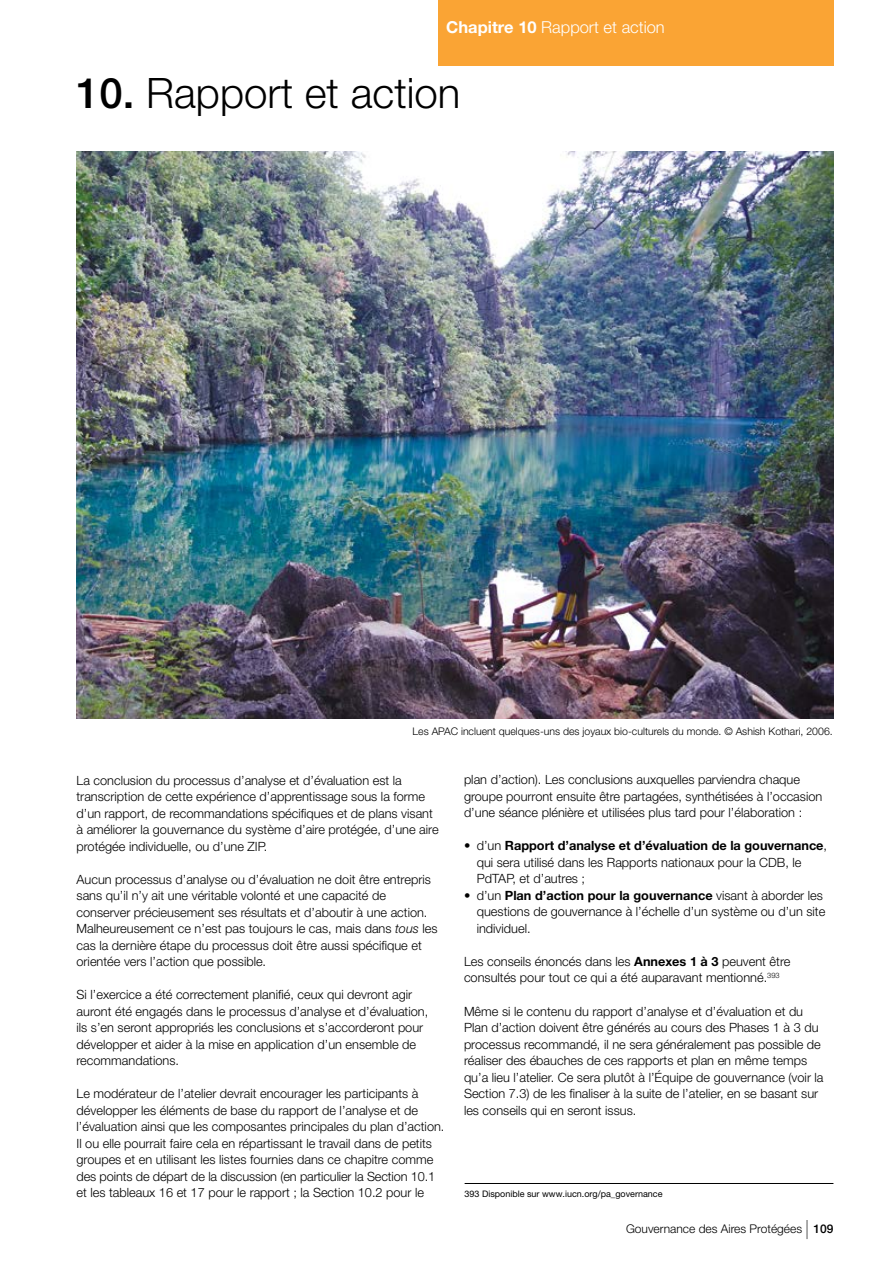
<style>
.page{position:relative;width:893px;height:1263px;background:#fff}
.page>*{position:absolute;margin:0;border:0;box-sizing:border-box;transform-origin:0 0}
.t1{font:300 42px "Helvetica Neue LT Pro";color:#000}
.t2{font:300 16.5px "Helvetica Neue LT Pro";color:#fff}
.t3{font:300 12.75px/16.5px "Helvetica Neue LT Pro";color:#000}
.t4{font:300 12px "Helvetica Neue LT Pro";color:#000}
.t5{font:300 10.5px "Helvetica Neue LT Pro";color:#000}
.t6{font:9px "Helvetica Neue LT Pro";color:#000}
.s1{font-weight:700}
.s2{font-weight:500}
.s3{font-style:italic}
.s4{font-weight:100;font-size:19.05px}
</style>
<div class="page">
<div style="left:438px;top:0;width:395px;height:66px;background:#faa434"></div>
<img style="left:76px;top:151px;width:757px;height:567px">
<hr style="left:465px;top:1183px;width:368px;height:1px;background:#000">
<p class="t2" style="left:446px;top:17px;width:220px"><span class="s1">Chapitre 10</span> Rapport et action</p>
<h1 class="t1" style="left:76px;top:67px;width:386px"><span class="s2">10.</span> Rapport et action</h1>
<p class="t5" style="left:413px;top:725px;width:422px">Les APAC incluent quelques-uns des joyaux bio-culturels du monde. © Ashish Kothari, 2006.</p>
<p class="t3" style="left:77px;top:771px;width:364px">La conclusion du processus d’analyse et d’évaluation est la transcription de cette expérience d’apprentissage sous la forme d’un rapport, de recommandations spécifiques et de plans visant à améliorer la gouvernance du système d’aire protégée, d’une aire protégée individuelle, ou d’une ZIP.</p>
<p class="t3" style="left:77px;top:870px;width:363px">Aucun processus d’analyse ou d’évaluation ne doit être entrepris sans qu’il n’y ait une véritable volonté et une capacité de conserver précieusement ses résultats et d’aboutir à une action.<br>Malheureusement ce n’est pas toujours le cas, mais dans <span class="s3">tous</span> les cas la dernière étape du processus doit être aussi spécifique et orientée vers l’action que possible.</p>
<p class="t3" style="left:77px;top:986px;width:353px">Si l’exercice a été correctement planifié, ceux qui devront agir auront été engagés dans le processus d’analyse et d’évaluation, ils s’en seront appropriés les conclusions et s’accorderont pour développer et aider à la mise en application d’un ensemble de recommandations.</p>
<p class="t3" style="left:77px;top:1085px;width:369px">Le modérateur de l’atelier devrait encourager les participants à développer les éléments de base du rapport de l’analyse et de l’évaluation ainsi que les composantes principales du plan d’action.<br>Il ou elle pourrait faire cela en répartissant le travail dans de petits groupes et en utilisant les listes fournies dans ce chapitre comme des points de départ de la discussion (en particulier la Section 10.1 et les tableaux 16 et 17 pour le rapport ; la Section 10.2 pour le</p>
<p class="t3" style="left:464px;top:771px;width:360px">plan d’action). Les conclusions auxquelles parviendra chaque groupe pourront ensuite être partagées, synthétisées à l’occasion d’une séance plénière et utilisées plus tard pour l’élaboration :</p>
<p class="t3" style="left:477px;top:837px;width:352px;text-indent:-13px">• d’un <span class="s1">Rapport d’analyse et d’évaluation de la gouvernance</span>, qui sera utilisé dans les Rapports nationaux pour la CDB, le<br>PdTAP, et d’autres ;</p>
<p class="t3" style="left:477px;top:887px;width:350px;text-indent:-13px">• d’un <span class="s1">Plan d’action pour la gouvernance</span> visant à aborder les questions de gouvernance à l’échelle d’un système ou d’un site individuel.</p>
<p class="t3" style="left:464px;top:953px;width:328px">Les conseils énoncés dans les <span class="s1">Annexes 1 à 3</span> peuvent être consultés pour tout ce qui a été auparavant mentionné.<sup>393</sup></p>
<p class="t3" style="left:464px;top:1002px;width:361px">Même si le contenu du rapport d’analyse et d’évaluation et du Plan d’action doivent être générés au cours des Phases 1 à 3 du processus recommandé, il ne sera généralement pas possible de réaliser des ébauches de ces rapports et plan en même temps qu’a lieu l’atelier. Ce sera plutôt à l’Équipe de gouvernance (voir la Section 7.3) de les finaliser à la suite de l’atelier, en se basant sur les conseils qui en seront issus.</p>
<p class="t6" style="left:465px;top:1188px;width:199px">393 Disponible sur www.iucn.org/pa_governance</p>
<p class="t4" style="left:626px;top:1222px;width:209px">Gouvernance des Aires Protégées <span class="s4">|</span> <span class="s2">109</span></p>
</div>
